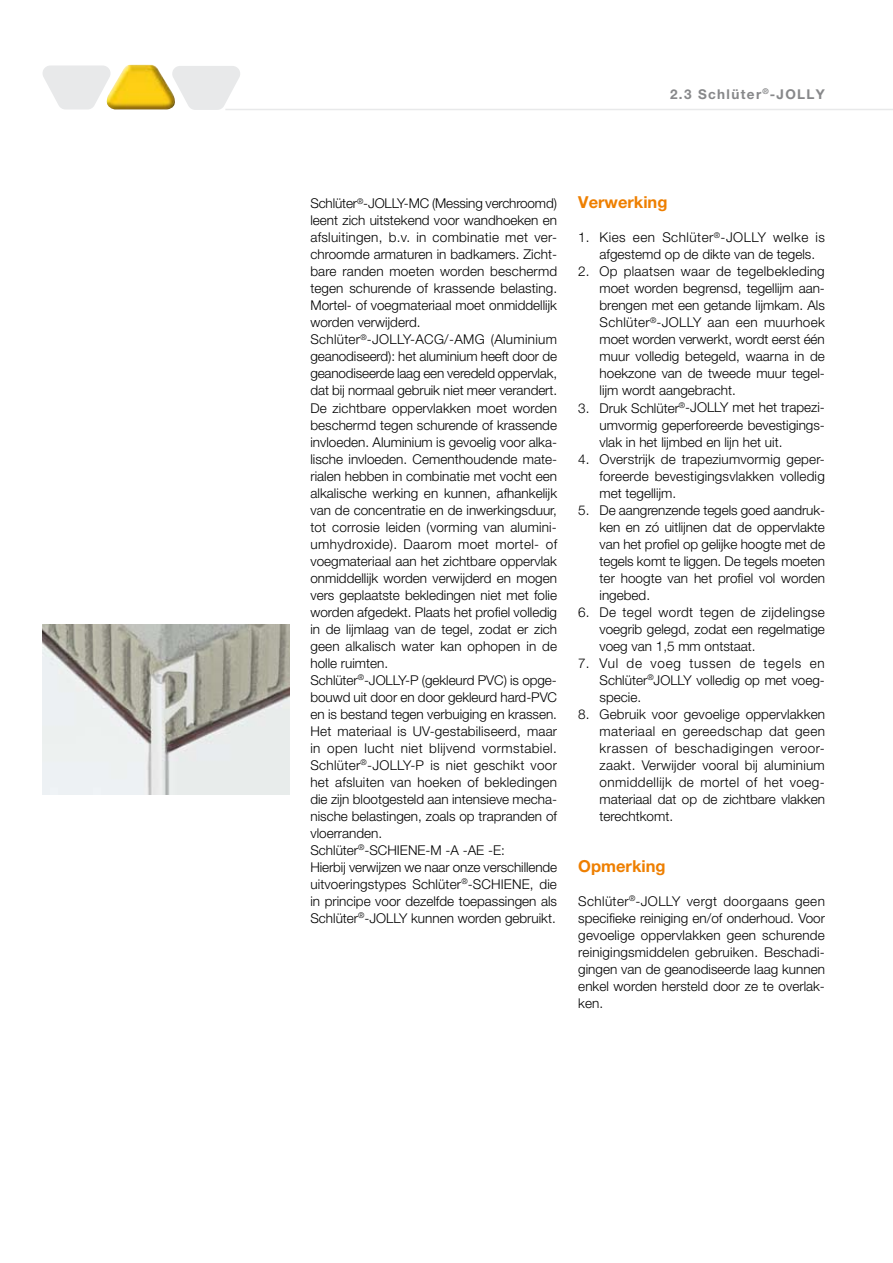
<style>
.page{position:relative;width:893px;height:1263px;background:#fff}
.page>*{position:absolute;margin:0;border:0;box-sizing:border-box;transform-origin:0 0}
.t1{font:700 16.5px "Helvetica Neue LT Pro";color:#ee7f00}
.t2{font:300 13.5px/17px "Helvetica Neue LT Pro";color:#000;text-align:justify}
.t3{font:700 13.5px "Helvetica Neue LT Pro";letter-spacing:.1em;color:#87888a}
</style>
<div class="page">
<hr style="left:225px;top:109px;width:668px;height:1px;background:#e8e9ea">
<svg style="left:42px;top:65px;width:198px;height:45px"></svg>
<img style="left:43px;top:624px;width:246px;height:170px">
<p class="t3" style="left:670px;top:86px;width:156px">2.3 Schlüter<sup>®</sup>-JOLLY</p>
<p class="t2" style="left:310px;top:195px;width:248px;text-align:left">Schlüter<sup>®</sup>-JOLLY-MC (Messing verchroomd) leent zich uitstekend voor wandhoeken en afsluitingen, b.v. in combinatie met ver&shy;chroomde armaturen in badkamers. Zicht&shy;bare randen moeten worden beschermd tegen schurende of krassende belasting.<br>Mortel- of voegmateriaal moet onmiddellijk worden verwijderd.<br>Schlüter<sup>®</sup>-JOLLY-ACG/-AMG (Aluminium geanodiseerd): het aluminium heeft door de geanodiseerde laag een veredeld oppervlak, dat bij normaal gebruik niet meer verandert.<br>De zichtbare oppervlakken moet worden beschermd tegen schurende of krassende invloeden. Aluminium is gevoelig voor alka&shy;lische invloeden. Cementhoudende mate&shy;rialen hebben in combinatie met vocht een alkalische werking en kunnen, afhankelijk van de concentratie en de inwerkingsduur, tot corrosie leiden (vorming van alumini&shy;umhydroxide). Daarom moet mortel- of voegmateriaal aan het zichtbare oppervlak onmiddellijk worden verwijderd en mogen vers geplaatste bekledingen niet met folie worden afgedekt. Plaats het profiel volledig in de lijmlaag van de tegel, zodat er zich geen alkalisch water kan ophopen in de holle ruimten.<br>Schlüter<sup>®</sup>-JOLLY-P (gekleurd PVC) is opge&shy;bouwd uit door en door gekleurd hard-PVC en is bestand tegen verbuiging en krassen.<br>Het materiaal is UV-gestabiliseerd, maar in open lucht niet blijvend vormstabiel.<br>Schlüter<sup>®</sup>-JOLLY-P is niet geschikt voor het afsluiten van hoeken of bekledingen die zijn blootgesteld aan intensieve mecha&shy;nische belastingen, zoals op trapranden of vloerranden.<br>Schlüter<sup>®</sup>-SCHIENE-M -A -AE -E:<br>Hierbij verwijzen we naar onze verschillende uitvoeringstypes Schlüter<sup>®</sup>-SCHIENE, die in principe voor dezelfde toepassingen als Schlüter<sup>®</sup>-JOLLY kunnen worden gebruikt.</p>
<p class="t1" style="left:578px;top:192px;width:91px">Verwerking</p>
<p class="t2" style="left:600px;top:229px;width:227px;text-indent:-21px">1. Kies een Schlüter<sup>®</sup>-JOLLY welke is afgestemd op de dikte van de tegels.</p>
<p class="t2" style="left:600px;top:263px;width:227px;text-indent:-21px">2. Op plaatsen waar de tegelbekleding moet worden begrensd, tegellijm aan&shy;brengen met een getande lijmkam. Als Schlüter<sup>®</sup>-JOLLY aan een muurhoek moet worden verwerkt, wordt eerst één muur volledig betegeld, waarna in de hoekzone van de tweede muur tegel&shy;lijm wordt aangebracht.</p>
<p class="t2" style="left:600px;top:399px;width:227px;text-indent:-21px">3. Druk Schlüter<sup>®</sup>-JOLLY met het trapezi&shy;umvormig geperforeerde bevestigings&shy;vlak in het lijmbed en lijn het uit.</p>
<p class="t2" style="left:600px;top:450px;width:227px;text-indent:-21px">4. Overstrijk de trapeziumvormig geper&shy;foreerde bevestigingsvlakken volledig met tegellijm.</p>
<p class="t2" style="left:600px;top:501px;width:227px;text-indent:-21px">5. De aangrenzende tegels goed aandruk&shy;ken en zó uitlijnen dat de oppervlakte van het profiel op gelijke hoogte met de tegels komt te liggen. De tegels moeten ter hoogte van het profiel vol worden ingebed.</p>
<p class="t2" style="left:600px;top:603px;width:227px;text-indent:-21px">6. De tegel wordt tegen de zijdelingse voegrib gelegd, zodat een regelmatige voeg van 1,5 mm ontstaat.</p>
<p class="t2" style="left:600px;top:654px;width:227px;text-indent:-21px">7. Vul de voeg tussen de tegels en Schlüter<sup>®</sup>JOLLY volledig op met voeg&shy;specie.</p>
<p class="t2" style="left:600px;top:705px;width:227px;text-indent:-21px">8. Gebruik voor gevoelige oppervlakken materiaal en gereedschap dat geen krassen of beschadigingen veroor&shy;zaakt. Verwijder vooral bij aluminium onmiddellijk de mortel of het voeg&shy;materiaal dat op de zichtbare vlakken terechtkomt.</p>
<p class="t1" style="left:578px;top:856px;width:89px">Opmerking</p>
<p class="t2" style="left:578px;top:892px;width:248px">Schlüter<sup>®</sup>-JOLLY vergt doorgaans geen specifieke reiniging en/of onderhoud. Voor gevoelige oppervlakken geen schurende reinigingsmiddelen gebruiken. Beschadi&shy;gingen van de geanodiseerde laag kunnen enkel worden hersteld door ze te overlak&shy;ken.</p>
</div>
